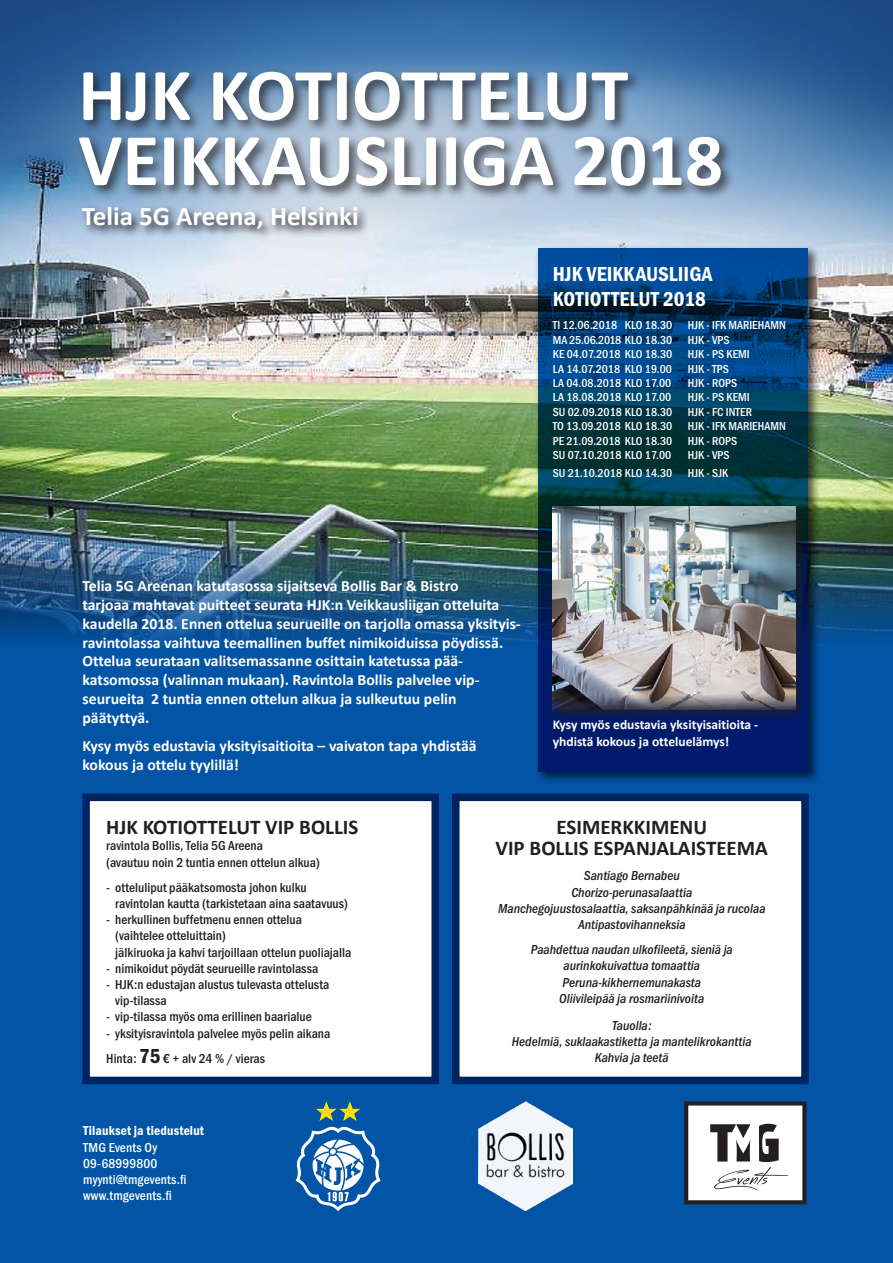
<style>
.page{position:relative;width:893px;height:1263px;background:#0154a6}
.page>*{position:absolute;margin:0;border:0;box-sizing:border-box;transform-origin:0 0}
.LEIPÄ{font:700 74.85px/65.1px "Calibri";color:#fff}
.LEIPÄ-2{font:700 27px "Calibri";color:#fff}
.LEIPÄ-3{font:700 21px/21px "Calibri";color:#231f20;text-align:center}
.LEIPÄ-4{font:21px/25.2px "Franklin Gothic URW Con Dem";color:#fff}
.t1{font:700 15.75px/18.9px "Calibri";color:#fff}
.LEIPÄ-5{font:500 13.5px/16.2px "Franklin Gothic URW Con";color:#231f20}
.LEIPÄ-6{font:13.5px/16.2px "Franklin Gothic URW Con Med Ita";color:#231f20;text-align:center}
.t2{font:700 13.5px "Calibri";color:#fff}
.t3{font:500 13.5px "Franklin Gothic URW Con";letter-spacing:.01em;color:#fff}
.t4{font:13.5px "Franklin Gothic URW Con Dem";letter-spacing:.01em;color:#fff}
.LEIPÄ-7{font:500 12px "Franklin Gothic URW Con";color:#fff}
.s1{font-family:"Franklin Gothic URW Con Dem";font-weight:400;font-size:21px}
</style>
<div class="page">
<img style="left:0;top:0;width:893px;height:642px">
<svg style="left:684px;top:1101px;width:122px;height:103px;background:#c5c4c5"></svg>
<div style="left:82px;top:794px;width:357px;height:290px;background:#fff;border:8px solid #002361"></div>
<div style="left:452px;top:794px;width:357px;height:290px;background:#fff;border:8px solid #002361"></div>
<div style="left:76px;top:67px;width:659px;height:133px;background:#231f20;opacity:.75"></div>
<svg style="left:79px;top:203px;width:290px;height:38px;background:#a6b4c4"></svg>
<div style="left:535px;top:244px;width:286px;height:540px;background:#231f20;opacity:.75"></div>
<svg style="left:538px;top:248px;width:270px;height:523px"></svg>
<div style="left:549px;top:504px;width:258px;height:217px;background:#231f20;opacity:.75"></div>
<img style="left:552px;top:507px;width:243px;height:202px">
<svg style="left:295px;top:1101px;width:86px;height:111px"></svg>
<img style="left:479px;top:1101px;width:94px;height:109px">
<p class="LEIPÄ" style="left:78px;top:62px;width:646px">HJK KOTIOTTELUT<br>VEIKKAUSLIIGA 2018</p>
<p class="LEIPÄ-2" style="left:82px;top:199px;width:278px">Telia 5G Areena, Helsinki</p>
<p class="LEIPÄ-4" style="left:553px;top:260px;width:161px">HJK VEIKKAUSLIIGA<br>KOTIOTTELUT 2018</p>
<p class="LEIPÄ-7" style="left:553px;top:318px;width:121px">TI 12.06.2018 KLO 18.30</p>
<p class="LEIPÄ-7" style="left:688px;top:318px;width:99px">HJK - IFK MARIEHAMN</p>
<p class="LEIPÄ-7" style="left:553px;top:332px;width:121px">MA 25.06.2018 KLO 18.30</p>
<p class="LEIPÄ-7" style="left:688px;top:332px;width:43px">HJK - VPS</p>
<p class="LEIPÄ-7" style="left:553px;top:346px;width:121px">KE 04.07.2018 KLO 18.30</p>
<p class="LEIPÄ-7" style="left:688px;top:346px;width:63px">HJK - PS KEMI</p>
<p class="LEIPÄ-7" style="left:553px;top:361px;width:121px">LA 14.07.2018 KLO 19.00</p>
<p class="LEIPÄ-7" style="left:688px;top:361px;width:43px">HJK - TPS</p>
<p class="LEIPÄ-7" style="left:553px;top:375px;width:120px">LA 04.08.2018 KLO 17.00</p>
<p class="LEIPÄ-7" style="left:688px;top:375px;width:51px">HJK - ROPS</p>
<p class="LEIPÄ-7" style="left:553px;top:390px;width:120px">LA 18.08.2018 KLO 17.00</p>
<p class="LEIPÄ-7" style="left:688px;top:390px;width:63px">HJK - PS KEMI</p>
<p class="LEIPÄ-7" style="left:553px;top:404px;width:121px">SU 02.09.2018 KLO 18.30</p>
<p class="LEIPÄ-7" style="left:688px;top:404px;width:66px">HJK - FC INTER</p>
<p class="LEIPÄ-7" style="left:553px;top:418px;width:121px">TO 13.09.2018 KLO 18.30</p>
<p class="LEIPÄ-7" style="left:688px;top:418px;width:99px">HJK - IFK MARIEHAMN</p>
<p class="LEIPÄ-7" style="left:553px;top:433px;width:121px">PE 21.09.2018 KLO 18.30</p>
<p class="LEIPÄ-7" style="left:688px;top:433px;width:51px">HJK - ROPS</p>
<p class="LEIPÄ-7" style="left:553px;top:447px;width:120px">SU 07.10.2018 KLO 17.00</p>
<p class="LEIPÄ-7" style="left:688px;top:447px;width:43px">HJK - VPS</p>
<p class="LEIPÄ-7" style="left:553px;top:465px;width:121px">SU 21.10.2018 KLO 14.30</p>
<p class="LEIPÄ-7" style="left:688px;top:465px;width:42px">HJK - SJK</p>
<p class="t1" style="left:83px;top:576px;width:440px">Telia 5G Areenan katutasossa sijaitseva Bollis Bar &amp; Bistro<br>tarjoaa mahtavat puitteet seurata HJK:n Veikkausliigan otteluita kaudella 2018. Ennen ottelua seurueille on tarjolla omassa yksityis&shy;ravintolassa vaihtuva teemallinen buffet nimikoiduissa pöydissä.</p>
<p class="t1" style="left:83px;top:652px;width:382px">Ottelua seurataan valitsemassanne osittain katetussa pää-</p>
<p class="t1" style="left:83px;top:671px;width:398px">katsomossa (valinnan mukaan). Ravintola Bollis palvelee vip-</p>
<p class="t1" style="left:83px;top:689px;width:375px">seurueita 2 tuntia ennen ottelun alkua ja sulkeutuu pelin</p>
<p class="t1" style="left:83px;top:708px;width:68px">päätyttyä.</p>
<p class="t1" style="left:83px;top:736px;width:396px">Kysy myös edustavia yksityisaitioita – vaivaton tapa yhdistää</p>
<p class="t1" style="left:83px;top:755px;width:158px">kokous ja ottelu tyylillä!</p>
<p class="t2" style="left:553px;top:716px;width:207px">Kysy myös edustavia yksityisaitioita -</p>
<p class="t2" style="left:553px;top:732px;width:178px">yhdistä kokous ja otteluelämys!</p>
<p class="LEIPÄ-3" style="left:106px;top:817px;width:254px">HJK KOTIOTTELUT VIP BOLLIS</p>
<p class="LEIPÄ-5" style="left:106px;top:837px;width:158px">ravintola Bollis, Telia 5G Areena</p>
<p class="LEIPÄ-5" style="left:106px;top:853px;width:215px">(avautuu noin 2 tuntia ennen ottelun alkua)</p>
<p class="LEIPÄ-5" style="left:115px;top:879px;width:234px;text-indent:-9px">- otteluliput pääkatsomosta johon kulku ravintolan kautta (tarkistetaan aina saatavuus)</p>
<p class="LEIPÄ-5" style="left:115px;top:911px;width:238px;text-indent:-9px">- herkullinen buffetmenu ennen ottelua (vaihtelee otteluittain)<br>jälkiruoka ja kahvi tarjoillaan ottelun puoliajalla</p>
<p class="LEIPÄ-5" style="left:106px;top:960px;width:214px">- nimikoidut pöydät seurueille ravintolassa</p>
<p class="LEIPÄ-5" style="left:115px;top:976px;width:216px;text-indent:-9px">- HJK:n edustajan alustus tulevasta ottelusta vip-tilassa</p>
<p class="LEIPÄ-5" style="left:106px;top:1008px;width:207px">- vip-tilassa myös oma erillinen baarialue</p>
<p class="LEIPÄ-5" style="left:106px;top:1024px;width:226px">- yksityisravintola palvelee myös pelin aikana</p>
<p class="LEIPÄ-5" style="left:106px;top:1050px;width:160px">Hinta: <span class="s1">75</span> € + alv 24 % / vieras</p>
<p class="t4" style="left:83px;top:1122px;width:122px">Tilaukset ja tiedustelut</p>
<p class="t3" style="left:83px;top:1138px;width:76px">TMG Events Oy</p>
<p class="t3" style="left:83px;top:1154px;width:76px">09-68999800</p>
<p class="t3" style="left:83px;top:1170px;width:105px">myynti@tmgevents.fi</p>
<p class="t3" style="left:83px;top:1187px;width:90px">www.tmgevents.fi</p>
<p class="LEIPÄ-3" style="left:496px;top:817px;width:274px">ESIMERKKIMENU<br>VIP BOLLIS ESPANJALAISTEEMA</p>
<p class="LEIPÄ-6" style="left:584px;top:868px;width:98px">Santiago Bernabeu</p>
<p class="LEIPÄ-6" style="left:571px;top:884px;width:122px">Chorizo-perunasalaattia</p>
<p class="LEIPÄ-6" style="left:498px;top:900px;width:269px">Manchegojuustosalaattia, saksanpähkinää ja rucolaa</p>
<p class="LEIPÄ-6" style="left:578px;top:916px;width:109px">Antipastovihanneksia</p>
<p class="LEIPÄ-6" style="left:531px;top:942px;width:204px">Paahdettua naudan ulkofileetä, sieniä ja aurinkokuivattua tomaattia</p>
<p class="LEIPÄ-6" style="left:562px;top:974px;width:140px">Peruna-kikhernemunakasta</p>
<p class="LEIPÄ-6" style="left:559px;top:990px;width:146px">Oliivileipää ja rosmariinivoita</p>
<p class="LEIPÄ-6" style="left:612px;top:1017px;width:41px">Tauolla:</p>
<p class="LEIPÄ-6" style="left:512px;top:1033px;width:241px">Hedelmiä, suklaakastiketta ja mantelikrokanttia</p>
<p class="LEIPÄ-6" style="left:595px;top:1050px;width:75px">Kahvia ja teetä</p>
</div>
